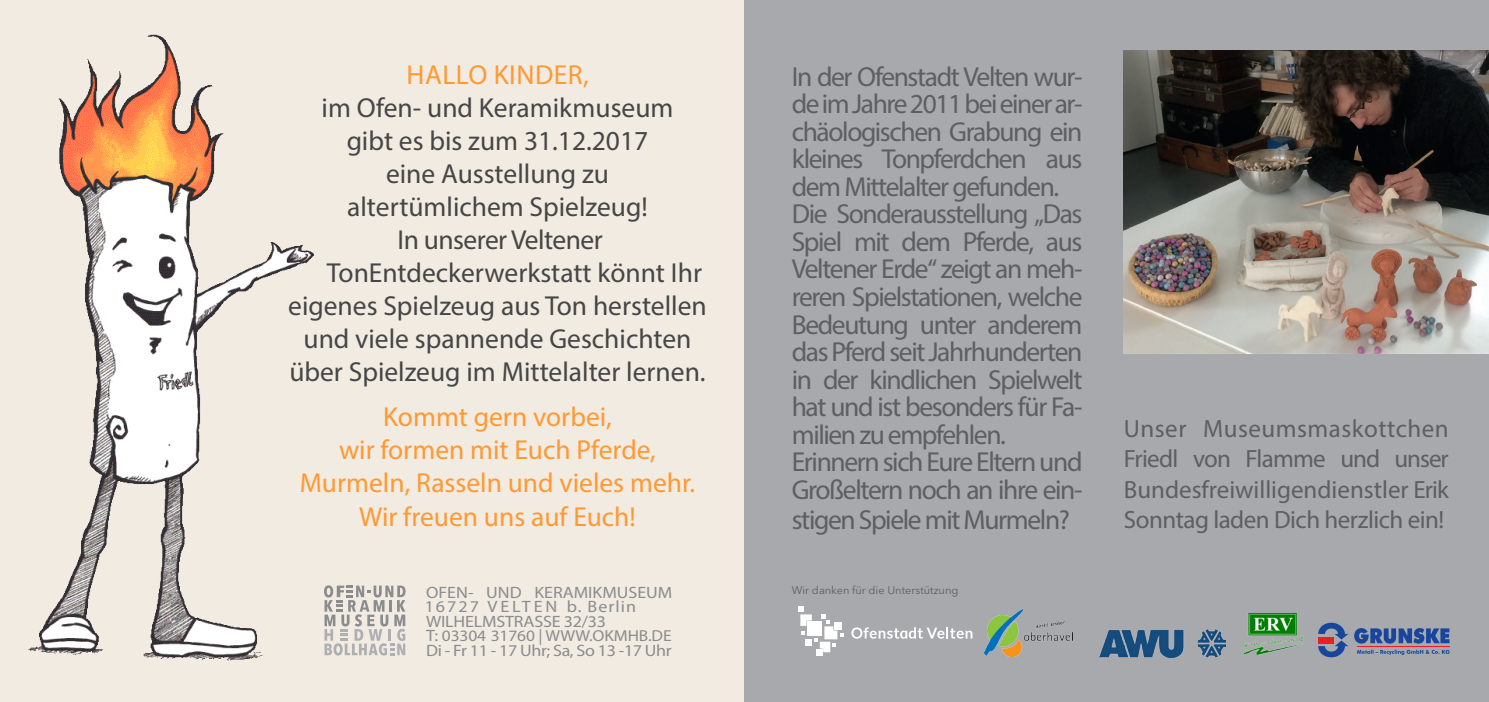
<style>
.page{position:relative;width:1489px;height:702px;background:#fff}
.page>*{position:absolute;margin:0;border:0;box-sizing:border-box;transform-origin:0 0}
.t1{font:27.5px/27.5px "Myriad Pro";letter-spacing:-.05em;color:#5f5f62;text-align:justify}
.t2{font:27.5px "Myriad Pro";color:#454647}
.t3{font:27.5px "Myriad Pro";color:#f93}
.t4{font:27.5px "Myriad Pro";letter-spacing:-.02em;color:#454647}
.t5{font:27.5px "Myriad Pro";letter-spacing:.02em;color:#f93}
.t6{font:25px/30px "Myriad Pro";letter-spacing:-.02em;color:#5f5f62;text-align:justify}
.t7{font:16.5px "Myriad Pro";color:#8a8c8f;scale:1.09 1}
.t8{font:16.5px "Myriad Pro";letter-spacing:-.025em;color:#8a8c8f;scale:1.09 1}
.t9{font:16.5px "Myriad Pro";letter-spacing:.105em;color:#8a8c8f;scale:1.09 1}
.t10{font:16px "Myriad Pro";letter-spacing:-.005em;color:#8a8c8f;scale:1.09 1}
.t11{font:11px "Avenir Next LT Pro";color:#5f5f62}
.s1{font-size:16.5px}
</style>
<div class="page">
<div style="left:0;top:0;width:744px;height:702px;background:#f2ebe1"></div>
<div style="left:744px;top:0;width:744px;height:702px;background:#a8a9ad"></div>
<img style="left:1244px;top:613px;width:60px;height:41px">
<img style="left:1099px;top:629px;width:126px;height:28px">
<img style="left:984px;top:610px;width:86px;height:46px">
<svg style="left:851px;top:627px;width:121px;height:11px"></svg>
<svg style="left:798px;top:606px;width:45px;height:49px"></svg>
<div style="left:807px;top:621px;width:14px;height:15px;background:#fff"></div>
<div style="left:834px;top:622px;width:7px;height:8px;background:#fff"></div>
<svg style="left:1318px;top:622px;width:131px;height:35px"></svg>
<hr style="left:1356px;top:646px;width:93px;height:1px;background:#ee1d23">
<img style="left:28px;top:34px;width:311px;height:627px">
<img style="left:1123px;top:50px;width:365px;height:303px">
<svg style="left:324px;top:585px;width:81px;height:70px"></svg>
<p class="t5" style="left:406px;top:58px;width:184px">HALLO KINDER,</p>
<p class="t2" style="left:321px;top:91px;width:353px">im Ofen- und Keramikmuseum</p>
<p class="t2" style="left:347px;top:124px;width:303px">gibt es bis zum 31.12.2017</p>
<p class="t2" style="left:386px;top:157px;width:224px">eine Ausstellung zu</p>
<p class="t2" style="left:347px;top:190px;width:302px">altertümlichem Spielzeug!</p>
<p class="t4" style="left:397px;top:223px;width:206px">In unserer Veltener</p>
<p class="t2" style="left:327px;top:256px;width:377px">TonEntdeckerwerkstatt könnt Ihr</p>
<p class="t2" style="left:288px;top:289px;width:420px">eigenes Spielzeug aus Ton herstellen</p>
<p class="t2" style="left:303px;top:322px;width:389px">und viele spannende Geschichten</p>
<p class="t2" style="left:289px;top:355px;width:418px">über Spielzeug im Mittelalter lernen.</p>
<p class="t3" style="left:383px;top:400px;width:230px">Kommt gern vorbei,</p>
<p class="t3" style="left:339px;top:433px;width:318px">wir formen mit Euch Pferde,</p>
<p class="t3" style="left:300px;top:466px;width:397px">Murmeln, Rasseln und vieles mehr.</p>
<p class="t3" style="left:359px;top:499px;width:278px">Wir freuen uns auf Euch!</p>
<p class="t7" style="left:426px;top:582px;width:227px">OFEN- UND KERAMIKMUSEUM</p>
<p class="t9" style="left:425px;top:596px;width:195px">16727 VELTEN b. Berlin</p>
<p class="t7" style="left:426px;top:611px;width:167px">WILHELMSTRASSE 32/33</p>
<p class="t10" style="left:426px;top:626px;width:227px"><span class="s1">T:</span> 03304 31760 | WWW.OKMHB.DE</p>
<p class="t8" style="left:426px;top:640px;width:227px">Di - Fr 11 - 17 Uhr; Sa, So 13 -17 Uhr</p>
<p class="t1" style="left:791px;top:62px;width:292px">In der Ofenstadt Velten wur&shy;de im Jahre 2011 bei einer ar&shy;chäologischen Grabung ein kleines Tonpferdchen aus dem Mittelalter gefunden.</p>
<p class="t1" style="left:791px;top:200px;width:292px">Die Sonderausstellung „Das Spiel mit dem Pferde, aus Veltener Erde“ zeigt an meh&shy;reren Spielstationen, welche Bedeutung unter anderem das Pferd seit Jahrhunderten in der kindlichen Spielwelt hat und ist besonders für Fa&shy;milien zu empfehlen.</p>
<p class="t1" style="left:791px;top:447px;width:292px">Erinnern sich Eure Eltern und<br>Großeltern noch an ihre ein-</p>
<p class="t1" style="left:791px;top:505px;width:280px">stigen Spiele mit Murmeln?</p>
<p class="t11" style="left:791px;top:583px;width:168px">Wir danken für die Unterstützung</p>
<p class="t6" style="left:1123px;top:413px;width:326px">Unser Museumsmaskottchen Friedl von Flamme und unser Bundesfreiwilligendienstler Erik Sonntag laden Dich herzlich ein!</p>
</div>
